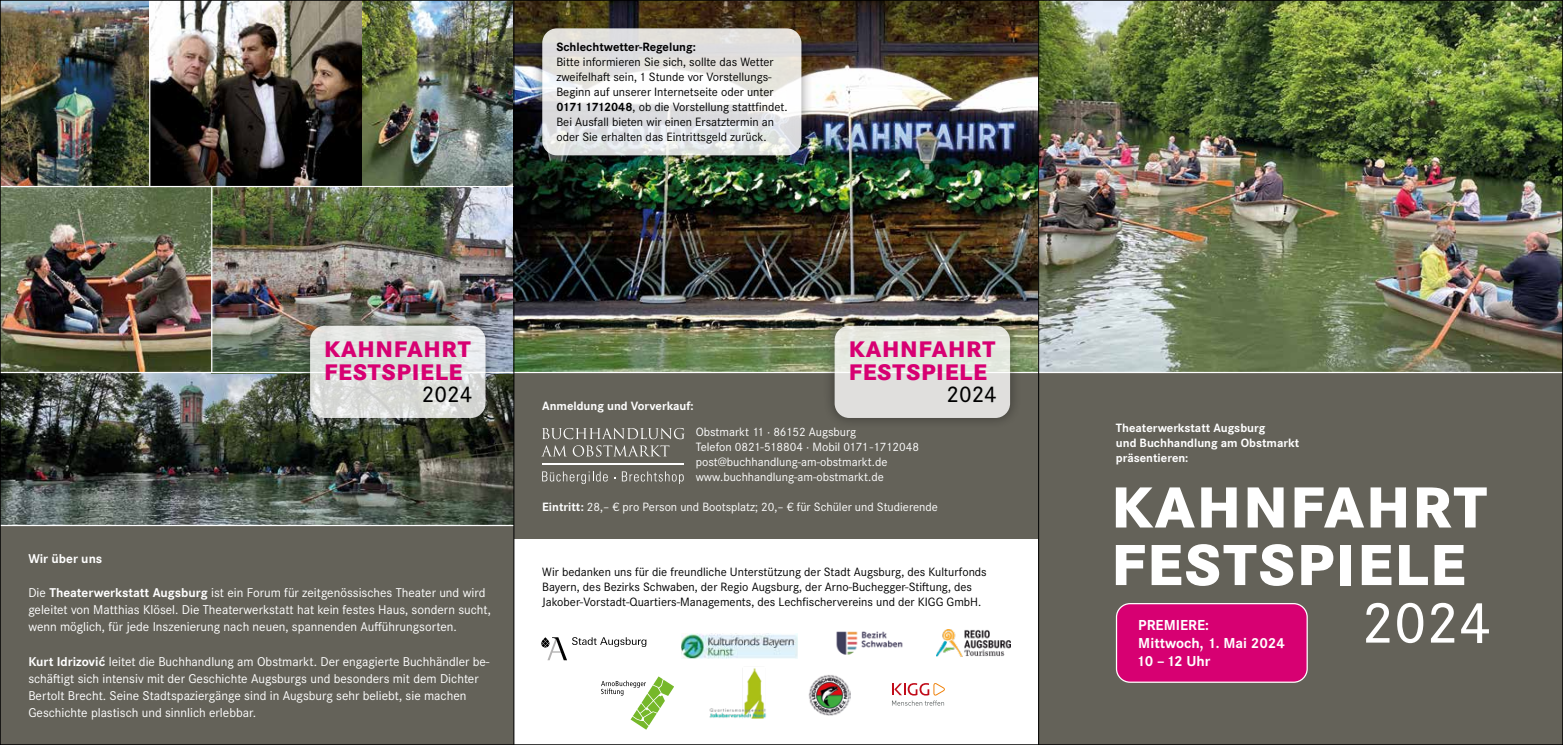
<style>
.page{position:relative;width:1563px;height:745px;background:#fff}
.page>*{position:absolute;margin:0;border:0;box-sizing:border-box;transform-origin:0 0}
.t1{font:800 60px/57.5px "Corporate S Pro";letter-spacing:.03em;color:#fff}
.t2{font:500 60px "Corporate S Pro";color:#fff}
.t3{font:800 23.38px/22.4px "Corporate S Pro";letter-spacing:.03em;color:#d70072}
.t4{font:500 23.38px "Corporate S Pro";color:#000}
.t5{font:700 15px/18px "Corporate S Pro";color:#fff}
.t6{font:13.25px/17px "Corporate S Pro";color:#fff}
.t7{font:700 13.25px "Corporate S Pro";color:#fff}
.t8{font:12.5px/15px "Corporate S Pro";color:#000}
.t9{font:12.5px/15px "Corporate S Pro";color:#fff}
.t10{font:700 12.5px/15px "Corporate S Pro";color:#fff}
.t11{font:700 12.5px "Corporate S Pro";color:#000}
.s1{font-weight:700}
</style>
<div class="page">
<img style="left:2px;top:187px;width:512px;height:337px">
<img style="left:2px;top:2px;width:359px;height:184px">
<img style="left:363px;top:2px;width:151px;height:184px">
<hr style="left:149px;top:0;width:1px;height:187px;background:#fff">
<hr style="left:211px;top:186px;width:1px;height:186px;background:#fff">
<div style="left:0;top:525px;width:514px;height:219px;background:#646259"></div>
<div style="left:514px;top:372px;width:524px;height:167px;background:#646259"></div>
<img style="left:515px;top:2px;width:1046px;height:369px">
<svg style="left:542px;top:427px;width:143px;height:12px"></svg>
<svg style="left:542px;top:445px;width:24px;height:11px"></svg>
<svg style="left:573px;top:445px;width:96px;height:11px"></svg>
<hr style="left:542px;top:463px;width:142px;height:1px;background:#fff">
<svg style="left:542px;top:471px;width:66px;height:13px"></svg>
<svg style="left:622px;top:471px;width:62px;height:12px"></svg>
<div style="left:1038px;top:372px;width:525px;height:372px;background:#646259"></div>
<div style="left:1116px;top:603px;width:191px;height:78px;background:#d70072;border-radius:14px"></div>
<div style="left:1116px;top:602px;width:191px;height:80px;border:1px solid #fff;border-radius:14px"></div>
<hr style="left:514px;top:371px;width:1049px;height:2px;background:#fff">
<hr style="left:0;top:371px;width:515px;height:2px;background:#fff">
<div style="left:822px;top:313px;width:200px;height:116px;background:#000;opacity:.5"></div>
<div style="left:834px;top:325px;width:176px;height:92px;background:#e0e3dd;border-radius:15px"></div>
<img style="left:936px;top:629px;width:74px;height:27px">
<svg style="left:601px;top:676px;width:73px;height:53px"></svg>
<img style="left:836px;top:631px;width:67px;height:24px">
<svg style="left:541px;top:637px;width:105px;height:22px"></svg>
<img style="left:681px;top:633px;width:116px;height:25px">
<svg style="left:892px;top:683px;width:53px;height:22px"></svg>
<img style="left:709px;top:668px;width:57px;height:50px">
<img style="left:808px;top:675px;width:42px;height:40px">
<div style="left:530px;top:16px;width:283px;height:151px;background:#000;opacity:.5"></div>
<svg style="left:542px;top:28px;width:259px;height:127px;fill:#e3e1e0"></svg>
<div style="left:298px;top:313px;width:199px;height:116px;background:#000;opacity:.5"></div>
<svg style="left:310px;top:325px;width:175px;height:92px;background:#dddfdc"></svg>
<hr style="left:514px;top:0;width:1px;height:744px;background:#000">
<hr style="left:1038px;top:0;width:1px;height:744px;background:#000">
<p class="t11" style="left:556px;top:37px;width:141px">Schlechtwetter-Regelung:</p>
<p class="t8" style="left:556px;top:53px;width:233px">Bitte informieren Sie sich, sollte das Wetter zweifelhaft sein, 1 Stunde vor Vorstellungs-Beginn auf unserer Internetseite oder unter <span class="s1">0171 1712048</span>, ob die Vorstellung stattfindet.<br>Bei Ausfall bieten wir einen Ersatztermin an oder Sie erhalten das Eintrittsgeld zurück.</p>
<h2 class="t3" style="left:324px;top:336px;width:148px">KAHNFAHRT<br>FESTSPIELE</h2>
<h2 class="t4" style="left:422px;top:376px;width:52px">2024</h2>
<p class="t7" style="left:28px;top:548px;width:76px">Wir über uns</p>
<p class="t6" style="left:28px;top:583px;width:464px">Die <span class="s1">Theaterwerkstatt Augsburg</span> ist ein Forum für zeitgenössisches Theater und wird geleitet von Matthias Klösel. Die Theaterwerkstatt hat kein festes Haus, sondern sucht, wenn möglich, für jede Inszenierung nach neuen, spannenden Aufführungsorten.</p>
<p class="t6" style="left:28px;top:651px;width:463px"><span class="s1">Kurt Idrizovi´c</span> leitet die Buchhandlung am Obstmarkt. Der engagierte Buchhändler be&shy;schäftigt sich intensiv mit der Geschichte Augsburgs und besonders mit dem Dichter Bertolt Brecht. Seine Stadtspaziergänge sind in Augsburg sehr beliebt, sie machen Geschichte plastisch und sinnlich erlebbar.</p>
<p class="t10" style="left:542px;top:396px;width:153px">Anmeldung und Vorverkauf:</p>
<h2 class="t3" style="left:849px;top:336px;width:148px">KAHNFAHRT<br>FESTSPIELE</h2>
<h2 class="t4" style="left:946px;top:376px;width:52px">2024</h2>
<p class="t9" style="left:696px;top:423px;width:225px">Obstmarkt 11 · 86152 Augsburg<br>Telefon 0821-518804 · Mobil 0171 -1712048 post@buchhandlung-am-obstmarkt.de www.buchhandlung-am-obstmarkt.de</p>
<p class="t9" style="left:542px;top:498px;width:397px"><span class="s1">Eintritt:</span> 28,– € pro Person und Bootsplatz; 20,– € für Schüler und Studierende</p>
<p class="t8" style="left:542px;top:563px;width:446px">Wir bedanken uns für die freundliche Unterstützung der Stadt Augsburg, des Kulturfonds<br>Bayern, des Bezirks Schwaben, der Regio Augsburg, der Arno-Buchegger-Stiftung, des<br>Jakober-Vorstadt-Quartiers-Managements, des Lechfischervereins und der KIGG GmbH.</p>
<p class="t10" style="left:1116px;top:419px;width:185px">Theaterwerkstatt Augsburg<br>und Buchhandlung am Obstmarkt präsentieren:</p>
<h1 class="t1" style="left:1111px;top:473px;width:377px">KAHNFAHRT<br>FESTSPIELE</h1>
<p class="t5" style="left:1138px;top:614px;width:148px">PREMIERE:<br>Mittwoch, 1. Mai 2024</p>
<h1 class="t2" style="left:1361px;top:576px;width:131px">2024</h1>
<p class="t5" style="left:1136px;top:650px;width:76px">10 – 12 Uhr</p>
</div>
